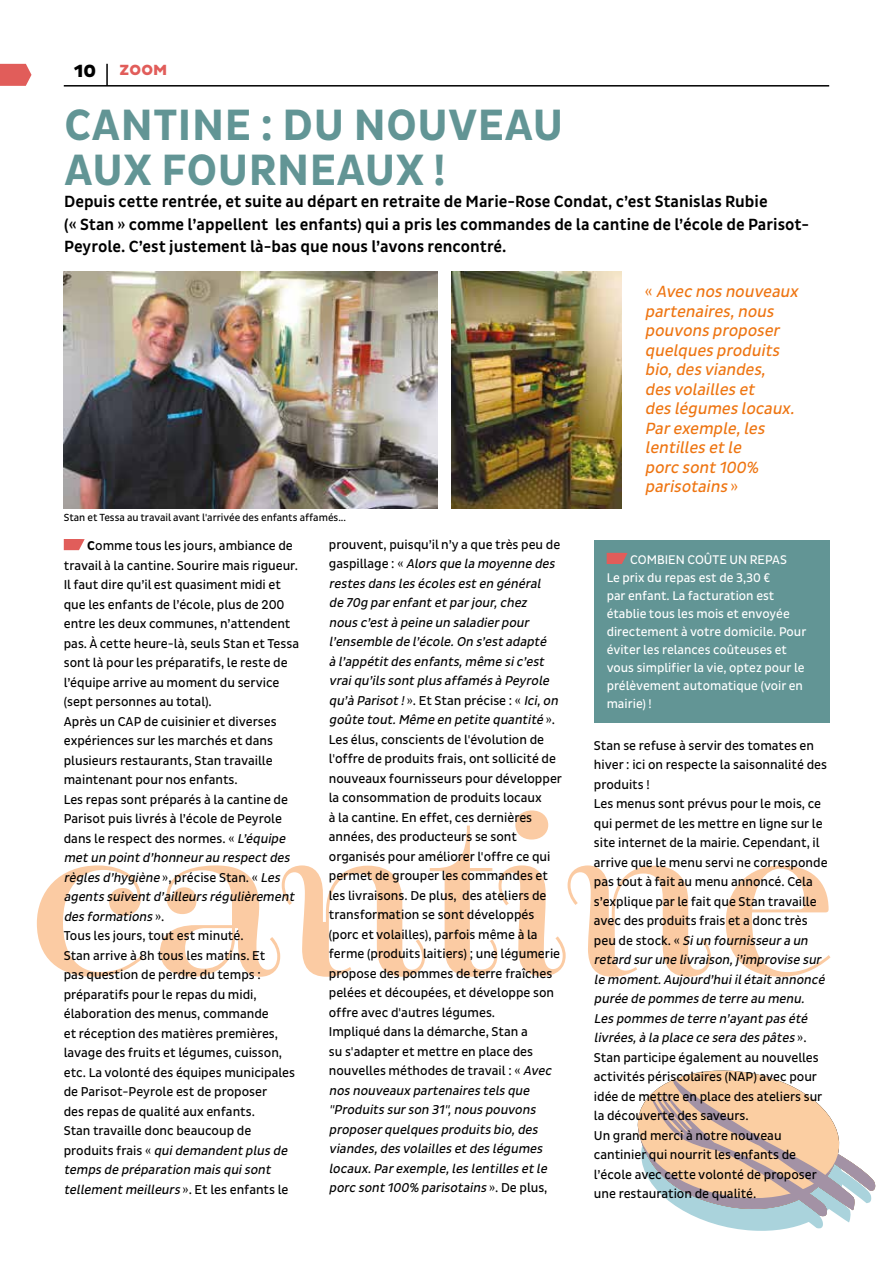
<style>
.page{position:relative;width:893px;height:1263px;background:#fff}
.page>*{position:absolute;margin:0;border:0;box-sizing:border-box;transform-origin:0 0}
.t1{font:700 44.7px/45px "Pluto Sans Cond";letter-spacing:.015em;color:#629595}
.t2{font:800 18px "Pluto Sans";color:#000}
.t3{font:500 16.5px/22.5px "Pluto Sans Cond";color:#000}
.t4{font:italic 16.5px/19.5px "Pluto Sans Cond";color:#ee7512}
.t5{font:800 15px "Pluto Sans";color:#e15d5a}
.t6{font:13.05px/19.5px "Pluto Sans Cond";color:#000}
.t7{font:12.75px/18px "Pluto Sans Cond";color:#fff}
.t8{font:10.5px "Pluto Sans Cond";color:#000}
.s1{font-style:normal}
.s2{font-weight:700}
.s3{font-style:italic}
</style>
<div class="page">
<hr style="left:64px;top:85px;width:765px;height:2px;background:#000">
<hr style="left:106px;top:64px;width:2px;height:22px;background:#000">
<svg style="left:0;top:64px;width:32px;height:22px"></svg>
<svg style="left:37px;top:810px;width:793px;height:167px"></svg>
<svg style="left:638px;top:1070px;width:237px;height:161px"></svg>
<svg style="left:64px;top:539px;width:21px;height:11px"></svg>
<div style="left:594px;top:540px;width:235px;height:183px;background:#629595"></div>
<svg style="left:607px;top:553px;width:21px;height:11px"></svg>
<img style="left:452px;top:272px;width:169px;height:236px">
<img style="left:64px;top:272px;width:373px;height:236px">
<h2 class="t2" style="left:74px;top:61px;width:24px">10</h2>
<p class="t5" style="left:120px;top:61px;width:49px">ZOOM</p>
<h1 class="t1" style="left:64px;top:103px;width:500px">CANTINE : DU NOUVEAU<br>AUX FOURNEAUX !</h1>
<p class="t3" style="left:64px;top:191px;width:747px">Depuis cette rentrée, et suite au départ en retraite de Marie-Rose Condat, c’est Stanislas Rubie<br>(« Stan » comme l’appellent les enfants) qui a pris les commandes de la cantine de l’école de Parisot-<br>Peyrole. C’est justement là-bas que nous l’avons rencontré.</p>
<p class="t4" style="left:645px;top:282px;width:158px"><span class="s1">«</span> Avec nos nouveaux partenaires,nous pouvons proposer quelques produits bio,des viandes, des volailles et<br>des légumes locaux.<br>Parexemple,les lentilles et le<br>porc sont 100% parisotains <span class="s1">»</span></p>
<p class="t8" style="left:64px;top:511px;width:284px">Stan et Tessa au travail avant l'arrivée des enfants affamés...</p>
<p class="t6" style="left:64px;top:536px;width:237px;text-indent:24px"><span class="s2">C</span>omme tous les jours, ambiance de travail à la cantine. Sourire mais rigueur.<br>Il faut dire qu’il est quasiment midi et que les enfants de l’école, plus de 200 entre les deux communes, n’attendent pas. À cette heure-là, seuls Stan et Tessa sont là pour les préparatifs, le reste de l’équipe arrive au moment du service (sept personnes au total).<br>Après un CAP de cuisinier et diverses expériences sur les marchés et dans plusieurs restaurants, Stan travaille maintenant pour nos enfants.<br>Les repas sont préparés à la cantine de Parisot puis livrés à l’école de Peyrole dans le respect des normes. « <span class="s3">L’équipe met un point d’honneurau respect des règles d’hygiène</span> » , p ré c i s e Sta n . « <span class="s3">Les agents suivent d’ailleurs régulièrement des formations</span> » .<br>Tous les jours, tout est minuté.<br>Stan arrive à 8h tous les matins. Et<br>pas question de perdre du temps : préparatifs pour le repas du midi, élaboration des menus, commande<br>et réception des matières premières, lavage des fruits et légumes, cuisson, etc. La volonté des équipes municipales de Parisot-Peyrole est de proposer<br>des repas de qualité aux enfants.<br>Stan travaille donc beaucoup de<br>p ro d u i ts f ra i s « <span class="s3">quidemandent plus de temps de préparation mais quisont tellement meilleurs</span> » . E t le s e n fa n t s le</p>
<p class="t6" style="left:329px;top:535px;width:235px">prouvent, puisqu’il n’y a que très peu de g a s p i l la g e : « <span class="s3">Alors que la moyenne des restes dans les écoles est en général de 70g parenfant et parjour,chez nous c’est à peine un saladierpour l’ensemble de l’école.On s’est adapté<br>à l’appétit des enfants,même sic’est vraiqu’ils sont plus affamés à Peyrole qu’à Parisot !</span>» . Et Sta n p ré c i s e : « <span class="s3">Ici,on goûte tout.Même en petite quantité</span> » .<br>Les élus, conscients de l'évolution de l'offre de produits frais, ont sollicité de nouveaux fournisseurs pour développer la consommation de produits locaux<br>à la cantine. En effet, ces dernières années, des producteurs se sont organisés pour améliorer l'offre ce qui permet de grouper les commandes et les livraisons. De plus, des ateliers de transformation se sont développés (porc et volailles), parfois même à la ferme (produits laitiers) ; une légumerie propose des pommes de terre fraîches pelées et découpées, et développe son offre avec d'autres légumes.<br>Impliqué dans la démarche, Stan a<br>su s'adapter et mettre en place des nouvelles méthodes de travail : « <span class="s3">Avec nos nouveaux partenaires tels que "Produits surson 31",nous pouvons proposerquelques produits bio,des viandes,des volailles et des légumes locaux.Parexemple,les lentilles et le porc sont 100% parisotains</span> » . D e p l u s ,</p>
<p class="t7" style="left:607px;top:551px;width:201px;text-indent:23px">COMBIEN COÛTE UN REPAS<br>Le prix du repas est de 3,30 €<br>par enfant. La facturation est établie tous les mois et envoyée directement à votre domicile. Pour éviter les relances coûteuses et vous simplifier la vie, optez pour le prélèvement automatique (voir en mairie) !</p>
<p class="t6" style="left:594px;top:736px;width:235px">Stan se refuse à servir des tomates en hiver : ici on respecte la saisonnalité des produits !<br>Les menus sont prévus pour le mois, ce qui permet de les mettre en ligne sur le site internet de la mairie. Cependant, il arrive que le menu servi ne corresponde pas tout à fait au menu annoncé. Cela s’explique par le fait que Stan travaille avec des produits frais et a donc très<br>p e u d e sto c k. « <span class="s3">Siun fournisseura un retard surune livraison,j’improvise sur le moment.Aujourd’huiilétait annoncé purée de pommes de terre au menu.<br>Les pommes de terre n’ayant pas été livrées,à la place ce sera des pâtes</span> » .<br>Stan participe également au nouvelles activités périscolaires (NAP) avec pour idée de mettre en place des ateliers sur la découverte des saveurs.<br>Un grand merci à notre nouveau cantinier qui nourrit les enfants de l’école avec cette volonté de proposer une restauration de qualité.</p>
</div>
